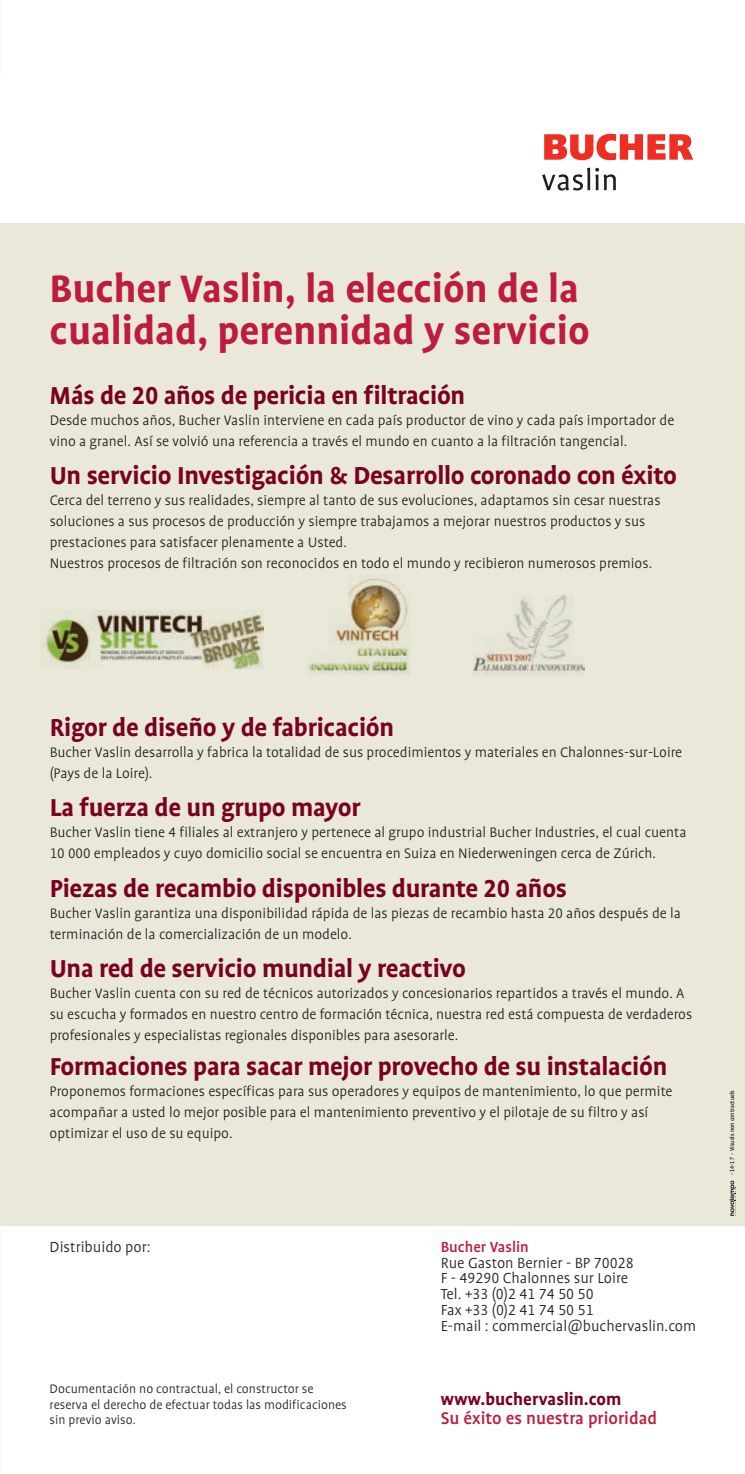
<style>
.page{position:relative;width:745px;height:1474px;background:#fff}
.page>*{position:absolute;margin:0;border:0;box-sizing:border-box;transform-origin:0 0}
.t1{font:700 43.75px/42px "Bucher Profile";color:#be1b40}
.t2{font:700 28px "Bucher Profile";letter-spacing:-.01em;color:#7a0121}
.t3{font:500 19.25px "Bucher Profile";color:#be1b40}
.t4{font:700 19.25px "Bucher Profile";color:#7a0121}
.t5{font:300 16.62px/15.8px "Bucher Profile";color:#231f20}
.t6{font:500 16.62px "Bucher Profile";color:#be1b40}
.t7{font:300 15.75px/21px "Bucher Profile";color:#231f20}
.t8{font:300 14px/15.8px "Bucher Profile";color:#231f20}
.t9{font:500 6.65px "Bucher Profile";color:#231f20;scale:.95 1}
</style>
<div class="page">
<svg style="left:544px;top:134px;width:148px;height:26px"></svg>
<svg style="left:542px;top:168px;width:73px;height:23px"></svg>
<div style="left:0;top:223px;width:744px;height:1002px;background:#e9e8d9"></div>
<img style="left:473px;top:595px;width:111px;height:81px">
<img style="left:41px;top:610px;width:223px;height:58px">
<img style="left:308px;top:575px;width:102px;height:100px">
<svg style="left:729px;top:1180px;width:6px;height:35px"></svg>
<h1 class="t1" style="left:50px;top:268px;width:541px">Bucher Vaslin, la elección de la cualidad, perennidad y servicio</h1>
<h2 class="t2" style="left:50px;top:381px;width:417px">Más de 20 años de pericia en filtración</h2>
<p class="t7" style="left:50px;top:409px;width:625px">Desde muchos años, Bucher Vaslin interviene en cada país productor de vino y cada país importador de vino a granel. Así se volvió una referencia a través el mundo en cuanto a la filtración tangencial.</p>
<h2 class="t2" style="left:50px;top:461px;width:628px">Un servicio Investigación &amp; Desarrollo coronado con éxito</h2>
<p class="t7" style="left:50px;top:490px;width:612px">Cerca del terreno y sus realidades, siempre al tanto de sus evoluciones, adaptamos sin cesar nuestras soluciones a sus procesos de producción y siempre trabajamos a mejorar nuestros productos y sus prestaciones para satisfacer plenamente a Usted.<br>Nuestros procesos de filtración son reconocidos en todo el mundo y recibieron numerosos premios.</p>
<h2 class="t2" style="left:50px;top:713px;width:346px">Rigor de diseño y de fabricación</h2>
<p class="t7" style="left:50px;top:742px;width:633px">Bucher Vaslin desarrolla y fabrica la totalidad de sus procedimientos y materiales en Chalonnes-sur-Loire (Pays de la Loire).</p>
<h2 class="t2" style="left:50px;top:793px;width:312px">La fuerza de un grupo mayor</h2>
<p class="t7" style="left:50px;top:822px;width:638px">Bucher Vaslin tiene 4 filiales al extranjero y pertenece al grupo industrial Bucher Industries, el cual cuenta<br>10 000 empleados y cuyo domicilio social se encuentra en Suiza en Niederweningen cerca de Zúrich.</p>
<h2 class="t2" style="left:50px;top:873px;width:518px">Piezas de recambio disponibles durante 20 años</h2>
<p class="t7" style="left:50px;top:902px;width:632px">Bucher Vaslin garantiza una disponibilidad rápida de las piezas de recambio hasta 20 años después de la terminación de la comercialización de un modelo.</p>
<h2 class="t2" style="left:50px;top:954px;width:417px">Una red de servicio mundial y reactivo</h2>
<p class="t7" style="left:50px;top:982px;width:643px">Bucher Vaslin cuenta con su red de técnicos autorizados y concesionarios repartidos a través el mundo. A su escucha y formados en nuestro centro de formación técnica, nuestra red está compuesta de verdaderos profesionales y especialistas regionales disponibles para asesorarle.</p>
<h2 class="t2" style="left:50px;top:1051px;width:619px">Formaciones para sacar mejor provecho de su instalación</h2>
<p class="t7" style="left:50px;top:1080px;width:624px">Proponemos formaciones específicas para sus operadores y equipos de mantenimiento, lo que permite acompañar a usted lo mejor posible para el mantenimiento preventivo y el pilotaje de su filtro y así optimizar el uso de su equipo.</p>
<p class="t5" style="left:50px;top:1238px;width:102px">Distribuido por:</p>
<p class="t8" style="left:50px;top:1380px;width:298px">Documentación no contractual, el constructor se reserva el derecho de efectuar todas las modificaciones sin previo aviso.</p>
<p class="t6" style="left:440px;top:1238px;width:89px">Bucher Vaslin</p>
<p class="t5" style="left:440px;top:1254px;width:257px">Rue Gaston Bernier - BP 70028<br>F - 49290 Chalonnes sur Loire<br>Tel. +33 (0)2 41 74 50 50<br>Fax +33 (0)2 41 74 50 51<br>E-mail : commercial@buchervaslin.com</p>
<p class="t4" style="left:440px;top:1389px;width:182px">www.buchervaslin.com</p>
<p class="t3" style="left:440px;top:1408px;width:218px">Su éxito es nuestra prioridad</p>
<p class="t9" style="left:728px;top:1175px;width:91px;rotate:-90deg">- 14-17 - Visuels non contractuels</p>
</div>
